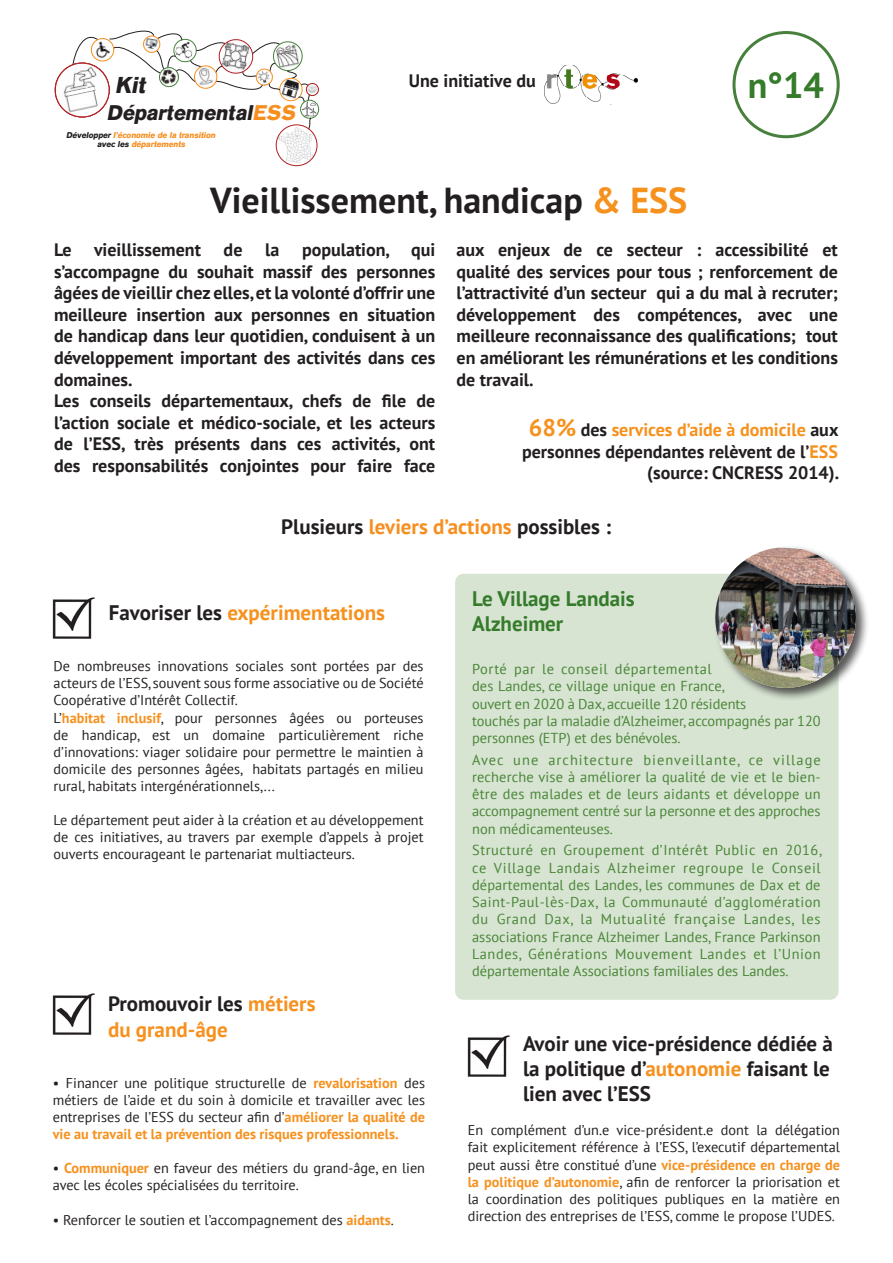
<style>
.page{position:relative;width:893px;height:1263px;background:#fff}
.page>*{position:absolute;margin:0;border:0;box-sizing:border-box;transform-origin:0 0}
.t1{font:700 36px "PT Sans";color:#231f20}
.t2{font:700 36px "PT Sans";color:#357b2b}
.t3{font:italic 700 22.8px "AG Old Face";color:#231f20}
.t4{font:italic 700 21.15px "AG Old Face";color:#231f20}
.t5{font:700 21px/25.2px "PT Sans";color:#231f20}
.t6{font:700 21px/25.2px "PT Sans";color:#f6911e}
.t7{font:700 21px/25.2px "PT Sans";color:#357b2b}
.t8{font:700 18px/21.6px "PT Sans";color:#231f20;text-align:justify}
.Texte_courant{font:14.4px/17.2px "PT Sans";color:#498537;text-align:justify}
.t9{font:14.25px/17.1px "PT Sans";color:#231f20;text-align:justify}
.t10{font:italic 700 8.4px/9.4px "AG Old Face";color:#f68f20;text-align:center}
.s1{color:#f68f20}
.s2{color:#231f20}
.s3{color:#f6911e}
.s4{font-size:24px;color:#f6911e}
.s5{font-weight:700;color:#f6911e}
</style>
<div class="page">
<img style="left:544px;top:65px;width:94px;height:39px">
<div style="left:732px;top:31px;width:108px;height:107px;border:3px solid #46803c;border-radius:50%"></div>
<svg style="left:54px;top:30px;width:265px;height:96px"></svg>
<img style="left:276px;top:126px;width:41px;height:40px">
<div style="left:276px;top:124px;width:41px;height:42px;border:1px solid #b01e22;border-radius:50%"></div>
<div style="left:455px;top:574px;width:383px;height:426px;background:#d7e4d2;border-radius:9px"></div>
<div style="left:713px;top:545px;width:157px;height:157px;background:#231f20;opacity:.75"></div>
<img style="left:714px;top:547px;width:143px;height:142px">
<img style="left:468px;top:1035px;width:42px;height:41px">
<img style="left:53px;top:993px;width:42px;height:42px">
<img style="left:53px;top:597px;width:42px;height:42px">
<p class="t3" style="left:115px;top:71px;width:36px">Kit</p>
<p class="t2" style="left:748px;top:62px;width:78px">n°14</p>
<p class="t4" style="left:107px;top:99px;width:194px">Départemental<span class="s1">ESS</span></p>
<p class="t10" style="left:66px;top:130px;width:152px"><span class="s2">Développer</span> l’économie de la transition <span class="s2">avec les</span> départements</p>
<p class="t1" style="left:210px;top:176px;width:479px">Vieillissement, handicap <span class="s3">&amp; ESS</span></p>
<p class="t8" style="left:409px;top:69px;width:129px">Une initiative du</p>
<p class="t8" style="left:54px;top:239px;width:383px;text-indent:248px">population, qui s’accompagne du souhait massif des personnes âgées de vieillir chez elles, et la volonté d’offrir une meilleure insertion aux personnes en situation de handicap dans leur quotidien, conduisent à un développement important des activités dans ces domaines.</p>
<p class="t8" style="left:54px;top:390px;width:383px">Les conseils départementaux, chefs de file de l’action sociale et médico-sociale, et les acteurs de l’ESS, très présents dans ces activités, ont des responsabilités conjointes pour faire face</p>
<p class="t8" style="left:54px;top:239px;width:148px">Le vieillissement</p>
<p class="t8" style="left:224px;top:239px;width:20px">de</p>
<p class="t8" style="left:265px;top:239px;width:16px">la</p>
<p class="t8" style="left:457px;top:239px;width:383px">aux enjeux de ce secteur : accessibilité et qualité des services pour tous ; renforcement de l’attractivité d’un secteur qui a du mal à recruter; développement des compétences, avec une meilleure reconnaissance des qualifications; tout en améliorant les rémunérations et les conditions de travail.</p>
<p class="t8" style="left:522px;top:419px;width:319px;text-align:right"><span class="s4">68%</span> des <span class="s3">services d’aide à domicile</span> aux personnes dépendantes relèvent de l’<span class="s3">ESS </span>(source: CNCRESS 2014).</p>
<p class="t5" style="left:281px;top:513px;width:331px">Plusieurs <span class="s1">leviers d’actions</span> possibles :</p>
<p class="t6" style="left:109px;top:599px;width:278px"><span class="s2">Favoriser les</span> expérimentations</p>
<p class="t9" style="left:54px;top:657px;width:371px">De nombreuses innovations sociales sont portées par des acteurs de l’ESS, souvent sous forme associative ou de Société Coopérative d’Intérêt Collectif.</p>
<p class="t9" style="left:54px;top:709px;width:371px">L’<span class="s5">habitat inclusif</span>, pour personnes âgées ou porteuses de handicap, est un domaine particulièrement riche d’innovations: viager solidaire pour permettre le maintien à domicile des personnes âgées, habitats partagés en milieu rural, habitats intergénérationnels,...</p>
<p class="t9" style="left:54px;top:811px;width:371px">Le département peut aider à la création et au développement de ces initiatives, au travers par exemple d’appels à projet ouverts encourageant le partenariat multiacteurs.</p>
<p class="t6" style="left:108px;top:991px;width:209px"><span class="s2">Promouvoir les</span> métiers du grand-âge</p>
<p class="t9" style="left:53px;top:1074px;width:374px">• Financer une politique structurelle de <span class="s5">revalorisation</span> des métiers de l’aide et du soin à domicile et travailler avec les entreprises de l’ESS du secteur afin d’<span class="s5">améliorer la qualité de vie au travail et la prévention des risques professionnels.</span></p>
<p class="t9" style="left:53px;top:1159px;width:374px">• <span class="s5">Communiquer</span> en faveur des métiers du grand-âge, en lien avec les écoles spécialisées du territoire.</p>
<p class="t9" style="left:53px;top:1211px;width:343px">• Renforcer le soutien et l’accompagnement des <span class="s5">aidants</span>.</p>
<p class="t7" style="left:472px;top:585px;width:164px">Le Village Landais<br>Alzheimer</p>
<p class="Texte_courant" style="left:472px;top:660px;width:350px;text-align:left">Porté par le conseil départemental<br>des Landes, ce village unique en France,<br>ouvert en 2020 à Dax, accueille 120 résidents<br>touchés par la maladie d’Alzheimer, accompagnés par 120 personnes (ETP) et des bénévoles.</p>
<p class="Texte_courant" style="left:472px;top:751px;width:350px">Avec une architecture bienveillante, ce village recherche vise à améliorer la qualité de vie et le bien&shy;être des malades et de leurs aidants et développe un accompagnement centré sur la personne et des approches non médicamenteuses.</p>
<p class="Texte_courant" style="left:472px;top:841px;width:351px">Structuré en Groupement d’Intérêt Public en 2016, ce Village Landais Alzheimer regroupe le Conseil départemental des Landes, les communes de Dax et de Saint-Paul-lès-Dax, la Communauté d’agglomération du Grand Dax, la Mutualité française Landes, les associations France Alzheimer Landes, France Parkinson Landes, Générations Mouvement Landes et l’Union départementale Associations familiales des Landes.</p>
<p class="t5" style="left:523px;top:1030px;width:311px">Avoir une vice-présidence dédiée à la politique d’<span class="s3">autonomie</span> faisant le lien avec l’ESS</p>
<p class="t9" style="left:468px;top:1121px;width:374px">En complément d’un.e vice-président.e dont la délégation fait explicitement référence à l’ESS, l’executif départemental peut aussi être constitué d’une <span class="s5">vice-présidence en charge de la politique d’autonomie</span>, afin de renforcer la priorisation et la coordination des politiques publiques en la matière en direction des entreprises de l’ESS, comme le propose l’UDES.</p>
</div>
